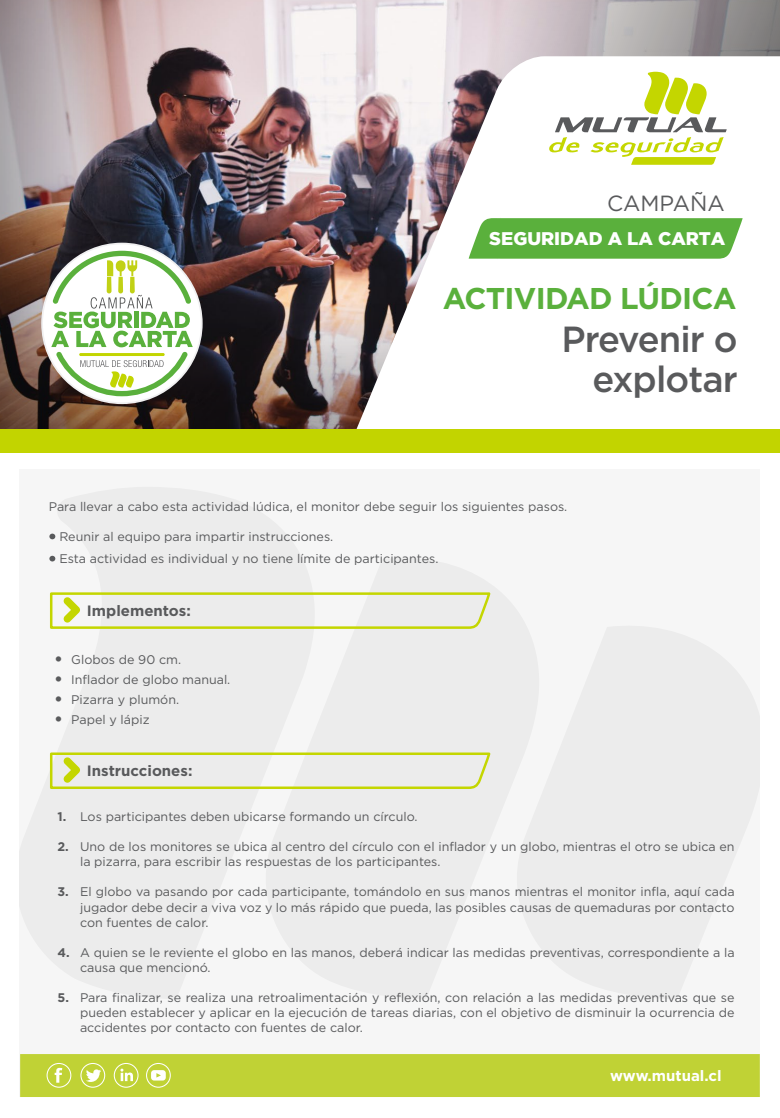
<style>
.page{position:relative;width:780px;height:1118px;background:#fff}
.page>*{position:absolute;margin:0;border:0;box-sizing:border-box;transform-origin:0 0}
.t1{font:500 36.25px/40px "Gotham";letter-spacing:-.025em;color:#595a5c;text-align:right}
.t2{font:700 30px "Gotham";letter-spacing:-.025em;color:#5ab03c}
.t3{font:21.88px "Gotham";color:#595a5c}
.t4{font:20px/20px "Gotham";color:#595a5c;text-align:justify}
.t5{font:900 18.25px "Gotham";color:#fff}
.t6{font:700 15px "Gotham";color:#595a5c}
.t7{font:700 15px "Gotham";color:#fff}
.t8{font:12.5px/15px "Gotham";color:#595a5c}
.t9{font:700 12.5px "Gotham";color:#595a5c}
</style>
<div class="page">
<div style="left:20px;top:469px;width:739px;height:627px;background:#ececec"></div>
<img style="left:116px;top:0;width:252px;height:301px">
<svg style="left:0;top:0;width:116px;height:301px;background:#978584"></svg>
<svg style="left:368px;top:0;width:412px;height:56px;background:#c2bbbd"></svg>
<img style="left:0;top:301px;width:354px;height:128px">
<svg style="left:354px;top:56px;width:426px;height:373px"></svg>
<div style="left:0;top:429px;width:780px;height:24px;background:#c2d400"></div>
<svg style="left:548px;top:72px;width:178px;height:93px"></svg>
<svg style="left:468px;top:218px;width:274px;height:40px;background:#63b447"></svg>
<div style="left:42px;top:243px;width:160px;height:160px;background:#fff;border-radius:50%"></div>
<svg style="left:51px;top:251px;width:142px;height:145px"></svg>
<div style="left:20px;top:1053px;width:739px;height:43px;background:#c0d235"></div>
<svg style="left:55px;top:1067px;width:7px;height:15px"></svg>
<svg style="left:120px;top:1068px;width:13px;height:12px"></svg>
<svg style="left:86px;top:1069px;width:15px;height:12px"></svg>
<div style="left:47px;top:1062px;width:24px;height:25px;border:1px solid #fff;border-radius:50%"></div>
<div style="left:80px;top:1062px;width:25px;height:25px;border:1px solid #fff;border-radius:50%"></div>
<div style="left:114px;top:1062px;width:24px;height:25px;border:1px solid #fff;border-radius:50%"></div>
<div style="left:146px;top:1062px;width:25px;height:25px;border:1px solid #fff;border-radius:50%"></div>
<svg style="left:151px;top:1070px;width:15px;height:10px"></svg>
<svg style="left:49px;top:533px;width:6px;height:6px"></svg>
<svg style="left:49px;top:555px;width:6px;height:6px"></svg>
<svg style="left:49px;top:752px;width:442px;height:38px"></svg>
<svg style="left:50px;top:592px;width:441px;height:37px"></svg>
<h3 class="t3" style="left:607px;top:189px;width:119px">CAMPAÑA</h3>
<h3 class="t5" style="left:489px;top:228px;width:238px">SEGURIDAD A LA CARTA</h3>
<h2 class="t2" style="left:443px;top:278px;width:295px">ACTIVIDAD LÚDICA</h2>
<h1 class="t1" style="left:561px;top:318px;width:178px">Prevenir o explotar</h1>
<p class="t8" style="left:49px;top:498px;width:520px">Para llevar a cabo esta actividad lúdica, el monitor debe seguir los siguientes pasos.</p>
<p class="t8" style="left:59px;top:524px;width:380px;line-height:22.5px">Reunir al equipo para impartir instrucciones.<br>Esta actividad es individual y no tiene límite de participantes.</p>
<p class="t6" style="left:87px;top:600px;width:105px">Implementos:</p>
<h3 class="t4" style="left:54px;top:648px;width:11px">• • • •</h3>
<p class="t8" style="left:71px;top:649px;width:161px;line-height:20px">Globos de 90 cm.<br>Inflador de globo manual.<br>Pizarra y plumón.<br>Papel y lápiz</p>
<p class="t6" style="left:87px;top:760px;width:107px">Instrucciones:</p>
<p class="t9" style="left:58px;top:808px;width:10px">1.</p>
<p class="t9" style="left:58px;top:838px;width:13px">2.</p>
<p class="t9" style="left:58px;top:883px;width:13px">3.</p>
<p class="t9" style="left:58px;top:943px;width:14px">4.</p>
<p class="t9" style="left:58px;top:988px;width:13px">5.</p>
<p class="t8" style="left:80px;top:809px;width:339px">Los participantes deben ubicarse formando un círculo.</p>
<p class="t8" style="left:80px;top:839px;width:656px">Uno de los monitores se ubica al centro del círculo con el inflador y un globo, mientras el otro se ubica en la pizarra, para escribir las respuestas de los participantes.</p>
<p class="t8" style="left:80px;top:884px;width:656px;text-align:justify">El globo va pasando por cada participante, tomándolo en sus manos mientras el monitor infla, aquí cada jugador debe decir a viva voz y lo más rápido que pueda, las posibles causas de quemaduras por contacto con fuentes de calor.</p>
<p class="t8" style="left:80px;top:944px;width:656px">A quien se le reviente el globo en las manos, deberá indicar las medidas preventivas, correspondiente a la causa que mencionó.</p>
<p class="t8" style="left:80px;top:989px;width:656px;text-align:justify">Para finalizar, se realiza una retroalimentación y reflexión, con relación a las medidas preventivas que se pueden establecer y aplicar en la ejecución de tareas diarias, con el objetivo de disminuir la ocurrencia de accidentes por contacto con fuentes de calor.</p>
<p class="t7" style="left:610px;top:1064px;width:113px">www.mutual.cl</p>
</div>
